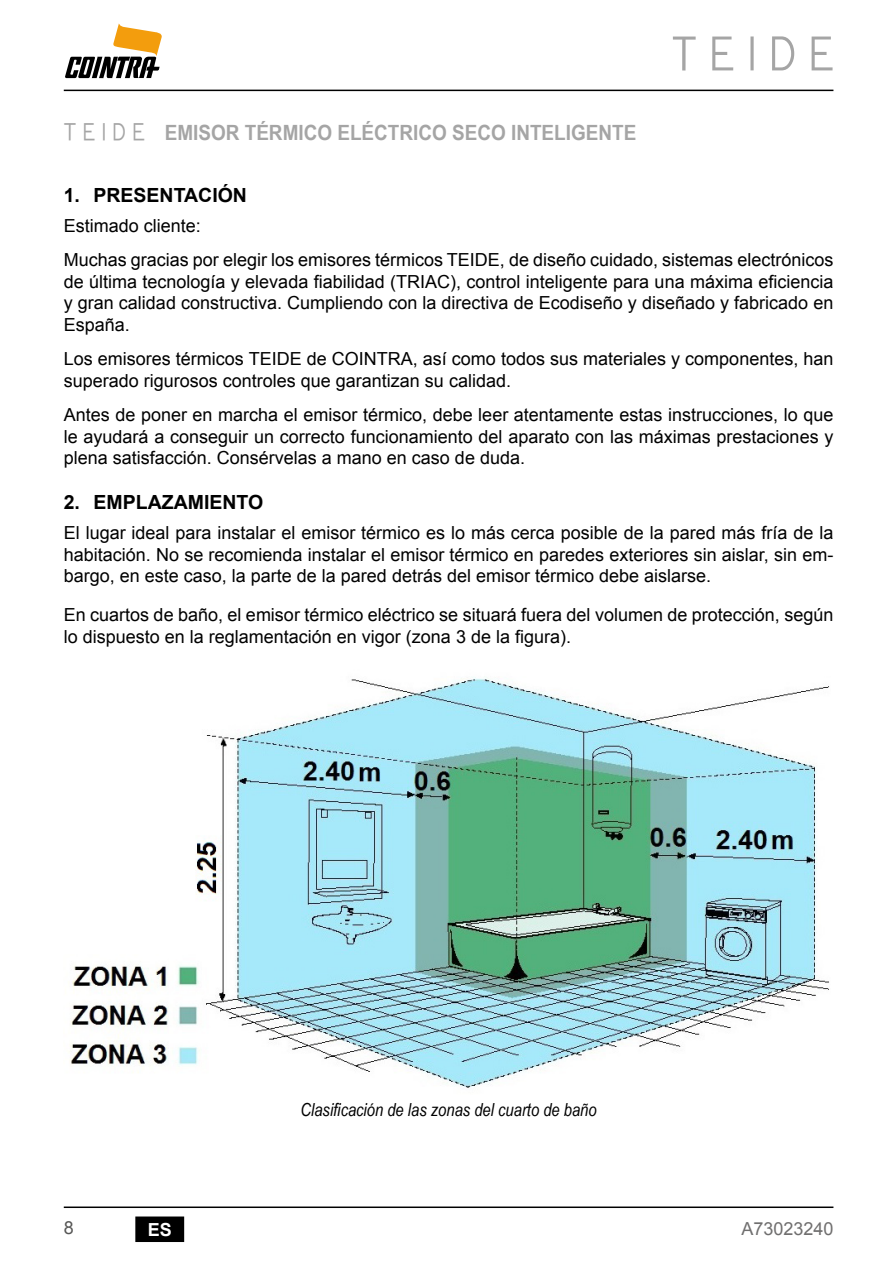
<style>
.page{position:relative;width:893px;height:1263px;background:#fff}
.page>*{position:absolute;margin:0;border:0;box-sizing:border-box;transform-origin:0 0}
.t1{font:54px "Solid Edge ANSI Bold";color:#a5a5a5}
.t2{font:700 21px "Arial Narrow";color:#a5a5a5;scale:1.1 1}
.t3{font:700 19.5px "Arial";color:#000}
.t4{font:18px/21.6px "Arial";color:#000}
.t5{font:italic 18px "Arial Narrow";color:#000}
.t6{font:18px "Arial";color:#706f6f}
.t7{font:700 18px "Arial";color:#fff}
.t8{font:18px "Arial";color:#575756}
.s1{font-family:"Solid Edge ANSI Bold";font-weight:400;font-size:27px}
</style>
<div class="page">
<div style="left:136px;top:1217px;width:47px;height:24px;background:#000"></div>
<div style="left:135px;top:1216px;width:49px;height:26px;border:2px solid #000"></div>
<svg style="left:65px;top:23px;width:97px;height:55px"></svg>
<hr style="left:64px;top:90px;width:769px;height:1px;background:#000">
<hr style="left:64px;top:1206px;width:769px;height:2px;background:#000">
<img style="left:70px;top:677px;width:760px;height:411px">
<p class="t2" style="left:64px;top:116px;width:522px"><span class="s1">T E I D E</span> EMISOR TÉRMICO ELÉCTRICO SECO INTELIGENTE</p>
<h1 class="t1" style="left:672px;top:25px;width:163px">T E I D E</h1>
<p class="t3" style="left:64px;top:182px;width:185px">1. PRESENTACIÓN</p>
<p class="t4" style="left:64px;top:208px;width:771px;line-height:34.3px">Estimado cliente:<br>Muchas gracias por elegir los emisores térmicos TEIDE, de diseño cuidado, sistemas electrónicos</p>
<p class="t4" style="left:64px;top:271px;width:771px;text-align:justify">de última tecnología y elevada fiabilidad (TRIAC), control inteligente para una máxima eficiencia y gran calidad constructiva. Cumpliendo con la directiva de Ecodiseño y diseñado y fabricado en España.</p>
<p class="t4" style="left:64px;top:348px;width:771px">Los emisores térmicos TEIDE de COINTRA, así como todos sus materiales y componentes, han superado rigurosos controles que garantizan su calidad.</p>
<p class="t4" style="left:64px;top:404px;width:771px;text-align:justify">Antes de poner en marcha el emisor térmico, debe leer atentamente estas instrucciones, lo que le ayudará a conseguir un correcto funcionamiento del aparato con las máximas prestaciones y plena satisfacción. Consérvelas a mano en caso de duda.</p>
<p class="t3" style="left:64px;top:489px;width:201px">2. EMPLAZAMIENTO</p>
<p class="t4" style="left:64px;top:522px;width:771px;text-align:justify">El lugar ideal para instalar el emisor térmico es lo más cerca posible de la pared más fría de la habitación. No se recomienda instalar el emisor térmico en paredes exteriores sin aislar, sin em&shy;bargo, en este caso, la parte de la pared detrás del emisor térmico debe aislarse.</p>
<p class="t4" style="left:64px;top:604px;width:771px">En cuartos de baño, el emisor térmico eléctrico se situará fuera del volumen de protección, según lo dispuesto en la reglamentación en vigor (zona 3 de la figura).</p>
<p class="t5" style="left:300px;top:1097px;width:298px">Clasificación de las zonas del cuarto de baño</p>
<p class="t8" style="left:64px;top:1215px;width:12px">8</p>
<p class="t7" style="left:148px;top:1217px;width:26px">ES</p>
<p class="t6" style="left:741px;top:1217px;width:94px">A73023240</p>
</div>
